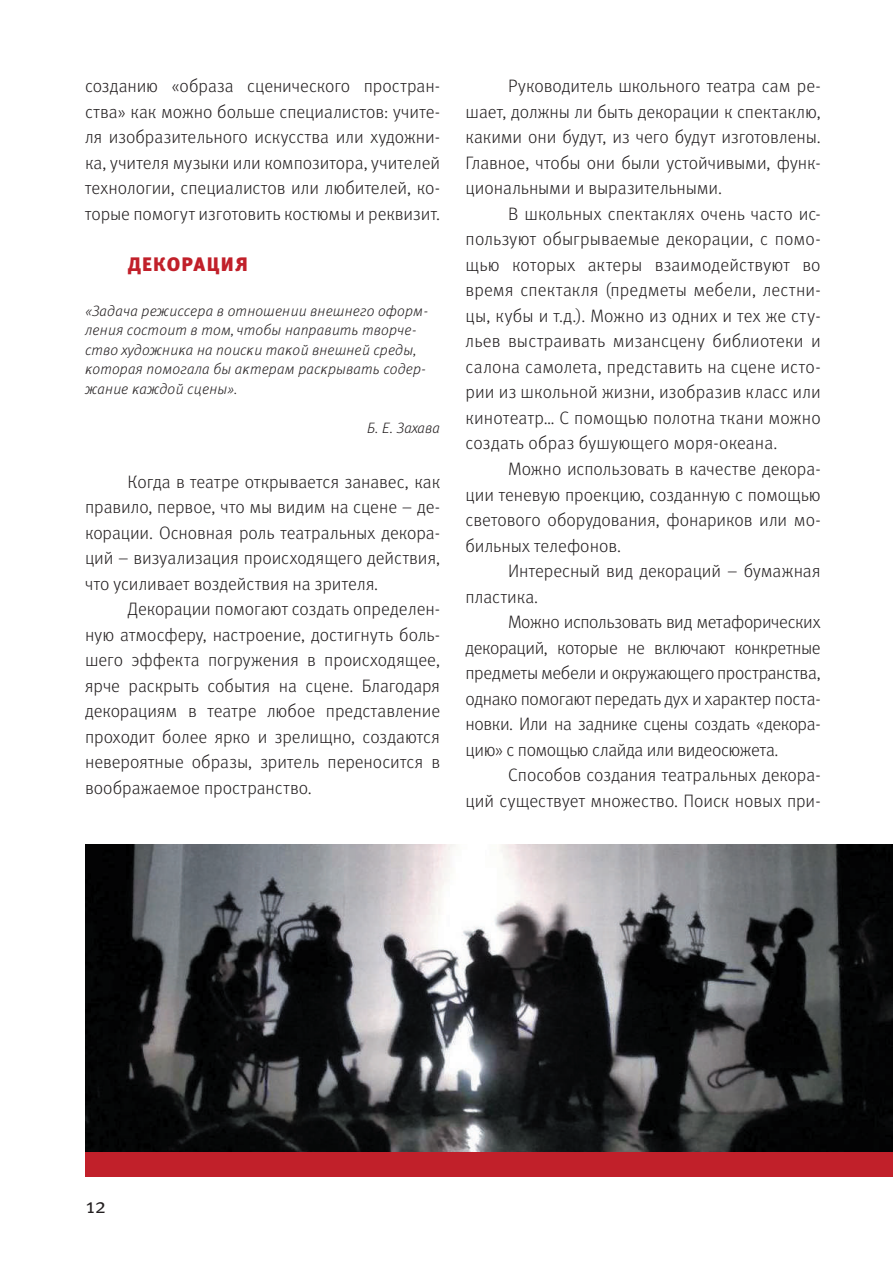
<style>
.page{position:relative;width:893px;height:1263px;background:#fff}
.page>*{position:absolute;margin:0;border:0;box-sizing:border-box;transform-origin:0 0}
.t1{font:21px "Meta Pro Norm";color:#231f20}
.t2{font:900 19.5px "Meta Pro";letter-spacing:.055em;color:#c1202a}
.t3{font:300 18px/25.5px "Meta Pro";color:#231f20;text-align:justify}
.t4{font:italic 300 15px/19.5px "Meta Pro";letter-spacing:.01em;color:#231f20}
</style>
<div class="page">
<img style="left:85px;top:845px;width:808px;height:307px">
<div style="left:85px;top:1152px;width:808px;height:25px;background:#c1202a"></div>
<p class="t3" style="left:85px;top:72px;width:357px">созданию «образа сценического простран&shy;ства» как можно больше специалистов: учите&shy;ля изобразительного искусства или художни&shy;ка, учителя музыки или композитора, учителей технологии, специалистов или любителей, ко&shy;торые помогут изготовить костюмы и реквизит.</p>
<p class="t2" style="left:128px;top:249px;width:122px">ДЕКОРАЦИЯ</p>
<p class="t4" style="left:85px;top:300px;width:345px">«Задача режиссера в отношении внешнего оформ&shy;ления состоит в том, чтобы направить творче&shy;ство художника на поиски такой внешней среды, которая помогала бы актерам раскрывать содер&shy;жание каждой сцены».</p>
<p class="t4" style="left:367px;top:417px;width:75px">Б. Е. Захава</p>
<p class="t3" style="left:85px;top:468px;width:357px;text-indent:43px">Когда в театре открывается занавес, как правило, первое, что мы видим на сцене – де&shy;корации. Основная роль театральных декора&shy;ций – визуализация происходящего действия, что усиливает воздействия на зрителя.</p>
<p class="t3" style="left:85px;top:595px;width:357px;text-indent:43px">Декорации помогают создать определен&shy;ную атмосферу, настроение, достигнуть боль&shy;шего эффекта погружения в происходящее, ярче раскрыть события на сцене. Благодаря декорациям в театре любое представление проходит более ярко и зрелищно, создаются невероятные образы, зритель переносится в воображаемое пространство.</p>
<p class="t3" style="left:466px;top:72px;width:357px;text-indent:43px">Руководитель школьного театра сам ре&shy;шает, должны ли быть декорации к спектаклю, какими они будут, из чего будут изготовлены.<br>Главное, чтобы они были устойчивыми, функ&shy;циональными и выразительными.</p>
<p class="t3" style="left:466px;top:200px;width:357px;text-indent:43px">В школьных спектаклях очень часто ис&shy;пользуют обыгрываемые декорации, с помо&shy;щью которых актеры взаимодействуют во время спектакля (предметы мебели, лестни&shy;цы, кубы и т.д.). Можно из одних и тех же сту&shy;льев выстраивать мизансцену библиотеки и салона самолета, представить на сцене исто&shy;рии из школьной жизни, изобразив класс или кинотеатр… С помощью полотна ткани можно создать образ бушующего моря-океана.</p>
<p class="t3" style="left:466px;top:455px;width:357px;text-indent:43px">Можно использовать в качестве декора&shy;ции теневую проекцию, созданную с помощью светового оборудования, фонариков или мо&shy;бильных телефонов.</p>
<p class="t3" style="left:466px;top:557px;width:357px;text-indent:43px">Интересный вид декораций – бумажная пластика.</p>
<p class="t3" style="left:466px;top:608px;width:357px;text-indent:43px">Можно использовать вид метафорических декораций, которые не включают конкретные предметы мебели и окружающего пространства, однако помогают передать дух и характер поста&shy;новки. Или на заднике сцены создать «декора&shy;цию» с помощью слайда или видеосюжета.</p>
<p class="t3" style="left:466px;top:761px;width:357px;text-align:right">Способов создания театральных декора-<br>ций существует множество. Поиск новых при-</p>
<p class="t1" style="left:86px;top:1189px;width:22px">12</p>
</div>
